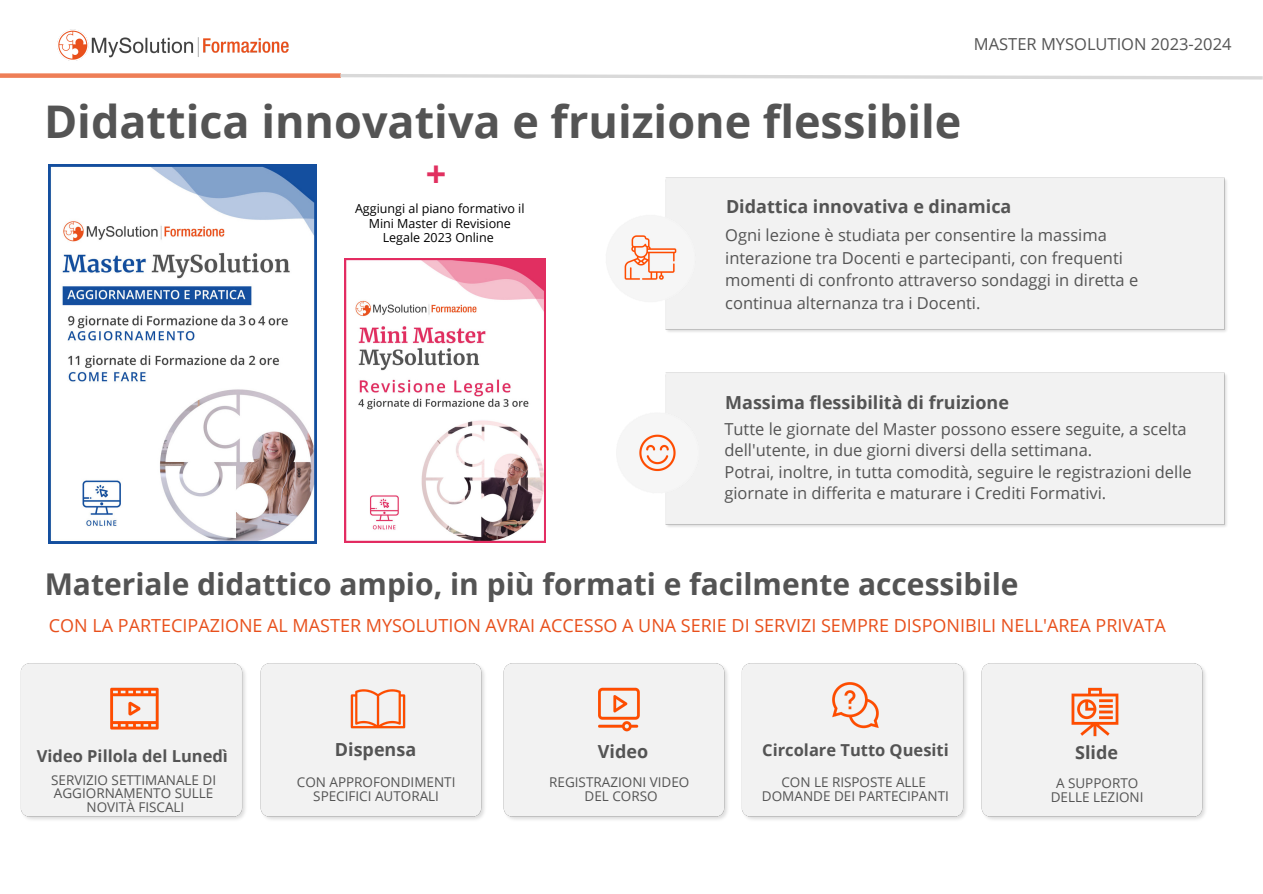
<style>
.page{position:relative;width:1263px;height:894px;background:#fff}
.page>*{position:absolute;margin:0;border:0;box-sizing:border-box;transform-origin:0 0}
.t1{font:700 45px "Open Sans";color:#545454}
.t2{font:700 36px "Open Sans";color:#e13060}
.t3{font:700 30px "Open Sans";color:#545454}
.t4{font:18px "Open Sans";color:#e8501c}
.t5{font:700 18px "Open Sans";color:#545454}
.t6{font:16.5px/22.5px "Open Sans";color:#545454}
.t7{font:700 16.5px "Open Sans";color:#545454}
.t8{font:13.5px "Open Sans";color:#545454}
.t9{font:12.6px/14.5px "Open Sans";color:#000;text-align:center}
</style>
<div class="page">
<img style="left:57px;top:29px;width:232px;height:32px">
<div style="left:0;top:73px;width:341px;height:5px;background:#ee7e57"></div>
<svg style="left:337px;top:73px;width:926px;height:7px"></svg>
<img style="left:232px;top:663px;width:243px;height:158px">
<img style="left:475px;top:663px;width:239px;height:157px">
<img style="left:714px;top:663px;width:239px;height:157px">
<img style="left:953px;top:663px;width:253px;height:157px">
<img style="left:1061px;top:677px;width:68px;height:69px">
<img style="left:344px;top:677px;width:67px;height:67px">
<img style="left:583px;top:677px;width:71px;height:66px">
<img style="left:821px;top:673px;width:69px;height:66px">
<img style="left:102px;top:677px;width:66px;height:66px">
<div style="left:665px;top:177px;width:562px;height:155px;background:#f2f2f2"></div>
<img style="left:624px;top:209px;width:75px;height:98px">
<div style="left:665px;top:372px;width:562px;height:155px;background:#f2f2f2"></div>
<img style="left:639px;top:407px;width:63px;height:90px">
<img style="left:48px;top:164px;width:268px;height:379px">
<img style="left:344px;top:258px;width:201px;height:285px">
<p class="t6" style="left:974px;top:33px;width:259px">MASTER MYSOLUTION 2023-2024</p>
<p class="t1" style="left:44px;top:90px;width:919px">Didattica innovativa e fruizione flessibile</p>
<p class="t2" style="left:426px;top:148px;width:22px">+</p>
<p class="t9" style="left:355px;top:201px;width:171px">Aggiungi al piano formativo il<br>Mini Master di Revisione<br>Legale 2023 Online</p>
<p class="t5" style="left:726px;top:194px;width:287px">Didattica innovativa e dinamica</p>
<p class="t6" style="left:725px;top:223px;width:415px">Ogni lezione è studiata per consentire la massima interazione tra Docenti e partecipanti, con frequenti momenti di confronto attraverso sondaggi in diretta e continua alternanza tra i Docenti.</p>
<p class="t5" style="left:725px;top:390px;width:285px">Massima flessibilità di fruizione</p>
<p class="t6" style="left:724px;top:417px;width:464px;line-height:21.3px">Tutte le giornate del Master possono essere seguite, a scelta dell'utente, in due giorni diversi della settimana.</p>
<p class="t6" style="left:724px;top:460px;width:469px;line-height:21.3px">Potrai, inoltre, in tutta comodità, seguire le registrazioni delle giornate in differita e maturare i Crediti Formativi.</p>
<p class="t3" style="left:45px;top:563px;width:975px">Materiale didattico ampio, in più formati e facilmente accessibile</p>
<p class="t4" style="left:49px;top:613px;width:1118px">CON LA PARTECIPAZIONE AL MASTER MYSOLUTION AVRAI ACCESSO A UNA SERIE DI SERVIZI SEMPRE DISPONIBILI NELL'AREA PRIVATA</p>
<p class="t7" style="left:37px;top:743px;width:192px">Video Pillola del Lunedì</p>
<p class="t8" style="left:51px;top:770px;width:167px">SERVIZIO SETTIMANALE DI</p>
<p class="t8" style="left:54px;top:783px;width:161px">AGGIORNAMENTO SULLE</p>
<p class="t8" style="left:87px;top:797px;width:99px">NOVITÀ FISCALI</p>
<p class="t5" style="left:335px;top:737px;width:83px">Dispensa</p>
<p class="t5" style="left:598px;top:738px;width:52px">Video</p>
<p class="t7" style="left:762px;top:738px;width:188px">Circolare Tutto Quesiti</p>
<p class="t8" style="left:297px;top:772px;width:160px">CON APPROFONDIMENTI</p>
<p class="t8" style="left:313px;top:785px;width:127px">SPECIFICI AUTORALI</p>
<p class="t8" style="left:549px;top:772px;width:142px">REGISTRAZIONI VIDEO</p>
<p class="t8" style="left:584px;top:785px;width:75px">DEL CORSO</p>
<p class="t8" style="left:781px;top:772px;width:146px">CON LE RISPOSTE ALLE</p>
<p class="t8" style="left:762px;top:785px;width:188px">DOMANDE DEI PARTECIPANTI</p>
<p class="t5" style="left:1075px;top:739px;width:44px">Slide</p>
<p class="t8" style="left:1056px;top:773px;width:84px">A SUPPORTO</p>
<p class="t8" style="left:1051px;top:787px;width:94px">DELLE LEZIONI</p>
</div>
